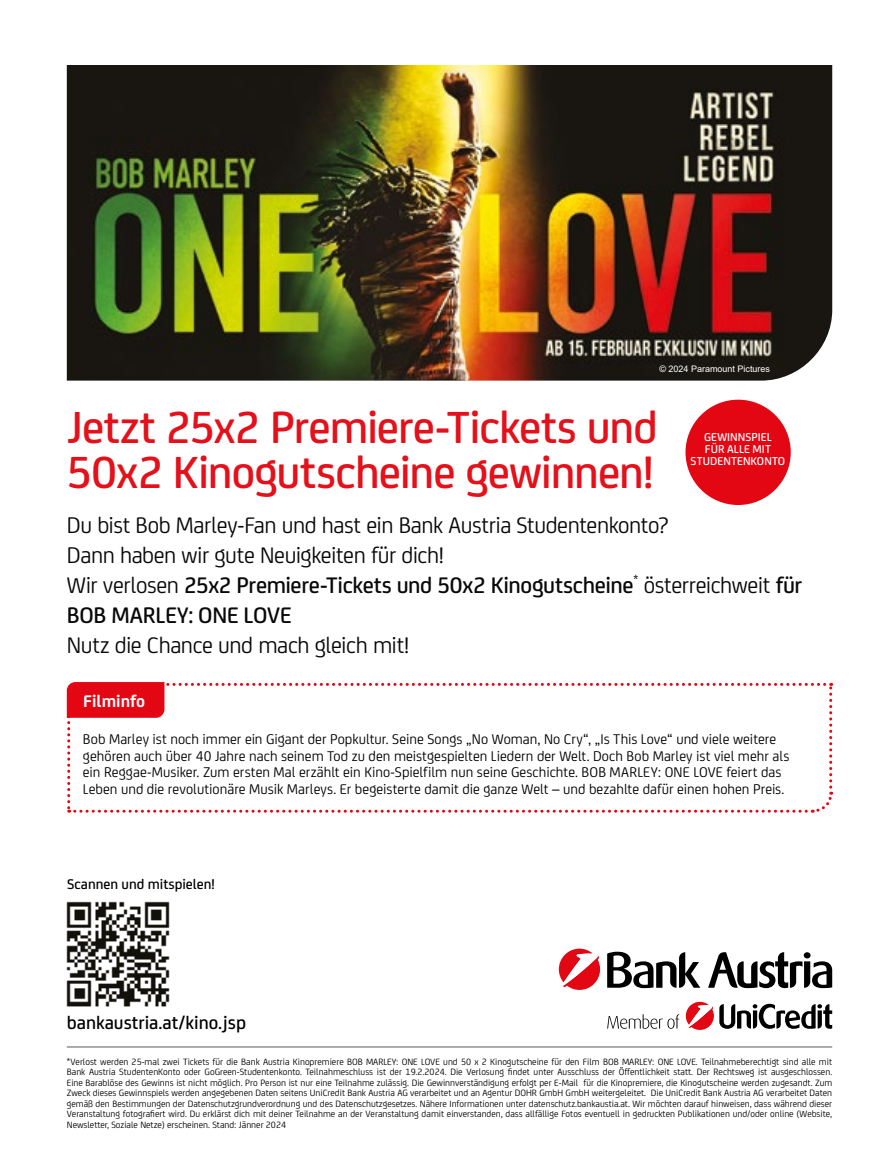
<style>
.page{position:relative;width:893px;height:1149px;background:#fff}
.page>*{position:absolute;margin:0;border:0;box-sizing:border-box;transform-origin:0 0}
.t1{font:500 48px/45px "Uni Credit";letter-spacing:-.02em;color:#e4101a}
.t2{font:24px/30px "Uni Credit";letter-spacing:-.02em;color:#090909}
.t3{font:500 19.5px "Uni Credit";color:#000}
.t4{font:700 18px "Uni Credit";color:#fff}
.t5{font:15px/16.5px "Uni Credit";color:#000}
.t6{font:500 15px "Uni Credit";color:#000}
.t7{font:500 12.15px/12.1px "Uni Credit";letter-spacing:.005em;color:#fff;text-align:center}
.t8{font:9.75px/10.5px "Uni Credit";color:#000;text-align:justify}
.t9{font:9px "Arial";color:#fff}
.s1{font-weight:500}
</style>
<div class="page">
<img style="left:66px;top:901px;width:104px;height:106px">
<svg style="left:607px;top:1014px;width:72px;height:14px"></svg>
<svg style="left:607px;top:951px;width:93px;height:36px"></svg>
<svg style="left:708px;top:952px;width:124px;height:35px"></svg>
<svg style="left:559px;top:948px;width:41px;height:41px"></svg>
<svg style="left:686px;top:1001px;width:146px;height:28px"></svg>
<svg style="left:66px;top:682px;width:768px;height:131px"></svg>
<img style="left:67px;top:65px;width:765px;height:315px">
<div style="left:685px;top:399px;width:106px;height:106px;background:#e30613;border-radius:50%"></div>
<hr style="left:67px;top:1046px;width:765px;height:1px;background:#575756">
<p class="t9" style="left:659px;top:362px;width:112px">© 2024 Paramount Pictures</p>
<p class="t1" style="left:67px;top:401px;width:592px">Jetzt 25x2 Premiere-Tickets und<br>50x2 Kinogutscheine gewinnen!</p>
<p class="t7" style="left:691px;top:430px;width:96px">GEWINNSPIEL<br>FÜR ALLE MIT<br>STUDENTENKONTO</p>
<p class="t2" style="left:67px;top:508px;width:737px">Du bist Bob Marley-Fan und hast ein Bank Austria Studentenkonto?<br>Dann haben wir gute Neuigkeiten für dich!<br>Wir verlosen <span class="s1">25x2 Premiere-Tickets und 50x2 Kinogutscheine</span><sup>*</sup> österreichweit <span class="s1">für BOB MARLEY: ONE LOVE<br></span>Nutz die Chance und mach gleich mit!</p>
<p class="t4" style="left:83px;top:687px;width:63px">Filminfo</p>
<p class="t5" style="left:83px;top:730px;width:708px">Bob Marley ist noch immer ein Gigant der Popkultur. Seine Songs „No Woman, No Cry“, „Is This Love“ und viele weitere gehören auch über 40 Jahre nach seinem Tod zu den meistgespielten Liedern der Welt. Doch Bob Marley ist viel mehr als ein Reggae-Musiker. Zum ersten Mal erzählt ein Kino-Spielfilm nun seine Geschichte. BOB MARLEY: ONE LOVE feiert das Leben und die revolutionäre Musik Marleys. Er begeisterte damit die ganze Welt – und bezahlte dafür einen hohen Preis.</p>
<p class="t6" style="left:67px;top:873px;width:149px">Scannen und mitspielen!</p>
<p class="t3" style="left:67px;top:1007px;width:181px">bankaustria.at/kino.jsp</p>
<p class="t8" style="left:67px;top:1055px;width:767px">*Verlost werden 25-mal zwei Tickets für die Bank Austria Kinopremiere BOB MARLEY: ONE LOVE und 50 x 2 Kinogutscheine für den Film BOB MARLEY: ONE LOVE. Teilnahmeberechtigt sind alle mit Bank Austria StudentenKonto oder GoGreen-Studentenkonto. Teilnahmeschluss ist der 19.2.2024. Die Verlosung findet unter Ausschluss der Öffentlichkeit statt. Der Rechtsweg ist ausgeschlossen.<br>Eine Barablöse des Gewinns ist nicht möglich. Pro Person ist nur eine Teilnahme zulässig. Die Gewinnverständigung erfolgt per E-Mail für die Kinopremiere, die Kinogutscheine werden zugesandt. Zum Zweck dieses Gewinnspiels werden angegebenen Daten seitens UniCredit Bank Austria AG verarbeitet und an Agentur DOHR GmbH GmbH weitergeleitet. Die UniCredit Bank Austria AG verarbeitet Daten gemäß den Bestimmungen der Datenschutzgrundverordnung und des Datenschutzgesetzes. Nähere Informationen unter datenschutz.bankaustia.at. Wir möchten darauf hinweisen, dass während dieser Veranstaltung fotografiert wird. Du erklärst dich mit deiner Teilnahme an der Veranstaltung damit einverstanden, dass allfällige Fotos eventuell in gedruckten Publikationen und/oder online (Website, Newsletter, Soziale Netze) erscheinen. Stand: Jänner 2024</p>
</div>
